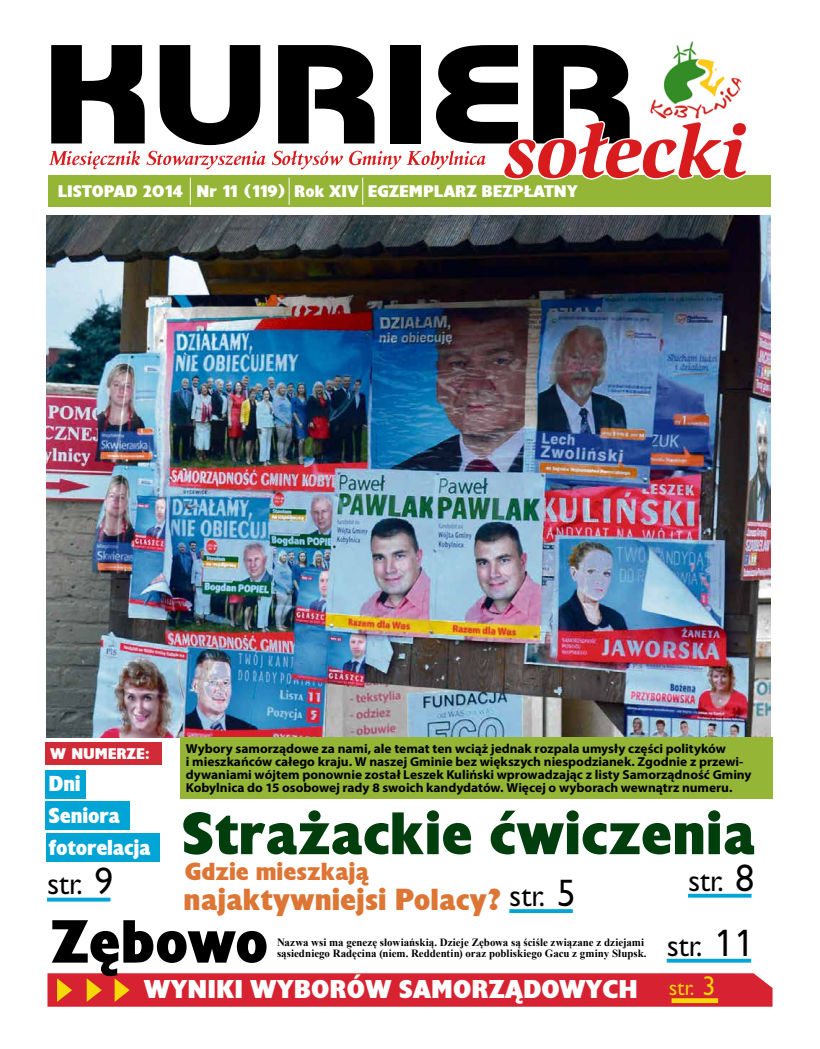
<style>
.page{position:relative;width:820px;height:1049px;background:#fff}
.page>*{position:absolute;margin:0;border:0;box-sizing:border-box;transform-origin:0 0}
.t1{font:58.9px "EFN Gilead Black OT";color:#000}
.t2{font:58px "EFN Gilead Black OT";color:#003f0d}
.t3{font:29.5px "EFN Gilead Black OT";color:#dd7534}
.t4{font:29.1px "EFN Gilead OT";color:#000}
.t5{font:25px "EFN Gilead Black OT";color:#fff}
.t6{font:24px "EFN Gilead Black OT";color:#dd7534}
.t7{font:21px/32px "EFN Gilead Black OT";letter-spacing:-.01em;color:#fff}
.t8{font:20.5px "EFN Gilead OT";color:#f5da05}
.t9{font:16.3px "EFN Gilead Black OT";color:#fff}
.t10{font:15px "EFN Gilead Black OT";letter-spacing:-.01em;color:#fff}
.t11{font:700 13px/13px "Myriad Pro";color:#000}
.t12{font:700 11px/11px "Times New Roman";color:#000}
.s1{font-size:35px}
.s2{font-family:"EFN Gilead OT";font-size:29.1px;color:#000}
.s3{font-family:"EFN Gilead OT";font-size:35px;color:#000}
.s4{font-size:24.7px}
</style>
<div class="page">
<img style="left:46px;top:215px;width:724px;height:522px">
<div style="left:48px;top:176px;width:722px;height:31px;background:#94b536"></div>
<svg style="left:51px;top:45px;width:94px;height:98px"></svg>
<svg style="left:160px;top:45px;width:100px;height:100px"></svg>
<svg style="left:49px;top:151px;width:91px;height:18px"></svg>
<svg style="left:146px;top:151px;width:119px;height:18px"></svg>
<div style="left:180px;top:737px;width:592px;height:62px;background:#94b536"></div>
<svg style="left:47px;top:973px;width:725px;height:34px;background:#d82b34"></svg>
<div style="left:671px;top:998px;width:46px;height:5px;background:#f5da05"></div>
<div style="left:45px;top:743px;width:116px;height:22px;background:#d22b38"></div>
<svg style="left:190px;top:178px;width:1px;height:27px"></svg>
<svg style="left:272px;top:45px;width:477px;height:160px"></svg>
<div style="left:45px;top:771px;width:41px;height:28px;background:#00a4d5"></div>
<div style="left:45px;top:802px;width:85px;height:28px;background:#00a4d5"></div>
<div style="left:46px;top:833px;width:114px;height:28px;background:#00a4d5"></div>
<hr style="left:47px;top:898px;width:63px;height:3px;background:#00a4d5">
<hr style="left:666px;top:959px;width:84px;height:3px;background:#00a4d5">
<svg style="left:688px;top:894px;width:63px;height:4px"></svg>
<svg style="left:509px;top:909px;width:63px;height:4px"></svg>
<p class="t9" style="left:58px;top:181px;width:521px">LISTOPAD 2014 Nr 11 (119) Rok XIV EGZEMPLARZ BEZPŁATNY</p>
<p class="t11" style="left:186px;top:741px;width:567px">Wybory samorządowe za nami, ale temat ten wciąż jednak rozpala umysły części polityków<br>i mieszkańców całego kraju. W naszej Gminie bez większych niespodzianek. Zgodnie z przewi&shy;dywaniami wójtem ponownie został Leszek Kuliński wprowadzając z listy Samorządność Gminy Kobylnica do 15 osobowej rady 8 swoich kandydatów. Więcej o wyborach wewnątrz numeru.</p>
<p class="t10" style="left:50px;top:744px;width:101px">W NUMERZE:</p>
<h3 class="t7" style="left:49px;top:767px;width:104px">Dni<br>Seniora fotorelacja</h3>
<h3 class="t4" style="left:47px;top:866px;width:68px">str. <span class="s1">9</span></h3>
<h1 class="t1" style="left:51px;top:905px;width:219px">Zębowo</h1>
<h2 class="t2" style="left:181px;top:797px;width:575px">Strażackie ćwiczenia</h2>
<h3 class="t4" style="left:687px;top:862px;width:68px">str. <span class="s1">8</span></h3>
<h3 class="t6" style="left:185px;top:857px;width:186px">Gdzie mieszkają</h3>
<h3 class="t3" style="left:183px;top:881px;width:393px">najaktywniejsi Polacy? <span class="s2">str.</span> <span class="s3">5</span></h3>
<p class="t12" style="left:277px;top:936px;width:371px">Nazwa wsi ma genezę słowiańskią. Dzieje Zębowa są ściśle związane z dziejami sąsiedniego Radęcina (niem. Reddentin) oraz pobliskiego Gacu z gminy Słupsk.</p>
<h3 class="t4" style="left:666px;top:927px;width:88px">str. <span class="s1">11</span></h3>
<h3 class="t5" style="left:144px;top:974px;width:495px">WYNIKI WYBORÓW SAMORZĄDOWYCH</h3>
<h3 class="t8" style="left:668px;top:975px;width:49px">str. <span class="s4">3</span></h3>
</div>
